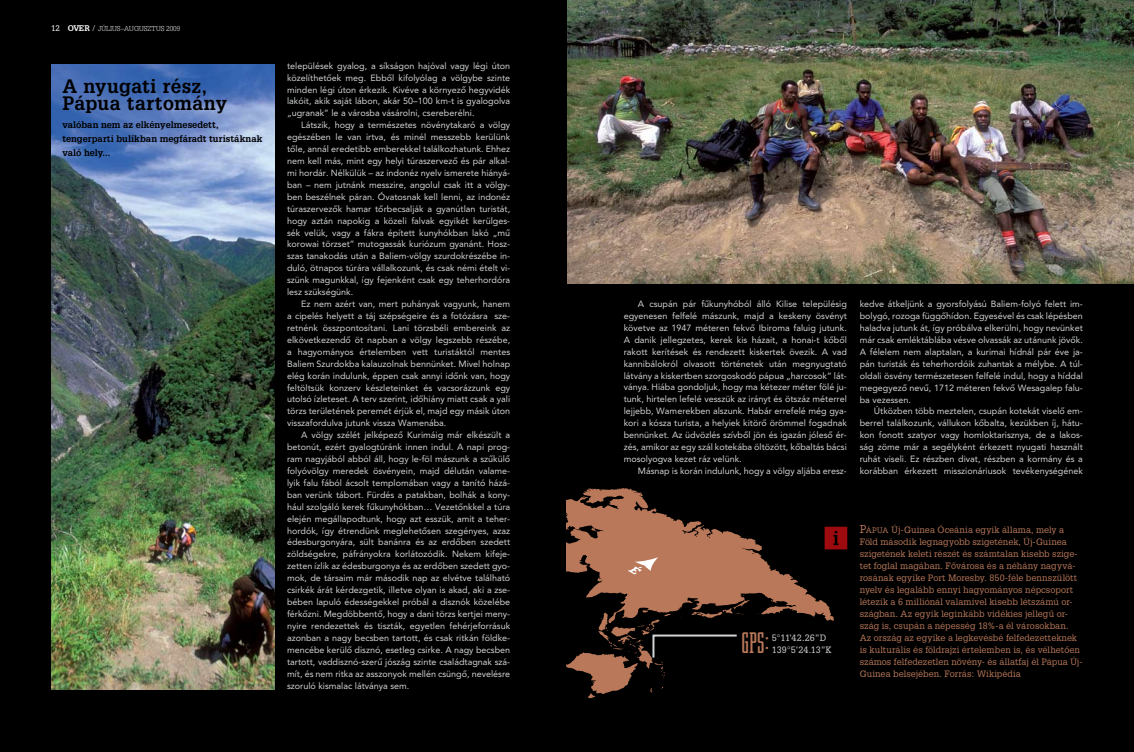
<style>
.page{position:relative;width:1134px;height:752px;background:#fff}
.page>*{position:absolute;margin:0;border:0;box-sizing:border-box;transform-origin:0 0}
.t1{font:31px "Robotik Plain";color:#b97859}
.t2{font:700 19px/17px "Glypha Reg";letter-spacing:.015em;color:#000}
.t3{font:700 9.2px/14px "Glypha Reg";letter-spacing:.005em;color:#000}
.t4{font:9px/11.9px "Avenir Roman H";color:#d1d3d4;text-align:justify}
.t5{font:9px/11.9px "Glypha Reg";color:#b97859}
.t6{font:9px "Glypha Reg";letter-spacing:.015em;color:#d1d3d4}
.t7{font:300 7px "Glypha";letter-spacing:.01em;color:#fff}
.s1{font-family:"Glypha Reg";font-weight:400;font-size:8px}
.s2{font-family:"Glypha Reg";font-weight:700;font-size:8px}
.s3{font-size:8px}
.s4{font-size:11px}
.s5{font-size:7.7px}
</style>
<div class="page">
<div style="left:0;top:0;width:1134px;height:751px;background:#000"></div>
<img style="left:568px;top:0;width:566px;height:283px">
<img style="left:52px;top:64px;width:223px;height:625px">
<svg style="left:567px;top:488px;width:267px;height:133px;fill:#b97859"></svg>
<svg style="left:567px;top:594px;width:193px;height:105px"></svg>
<svg style="left:825px;top:526px;width:22px;height:23px"></svg>
<svg style="left:628px;top:557px;width:30px;height:17px"></svg>
<p class="t7" style="left:51px;top:24px;width:131px"><span class="s1">12</span> <span class="s2">OVER</span> <span class="s3">/</span> JÚLIUS–AUGUSZTUS 2009</p>
<h2 class="t2" style="left:62px;top:77px;width:166px">A nyugati rész,<br>Pápua tartomány</h2>
<p class="t3" style="left:62px;top:118px;width:202px">valóban nem az elkényelmesedett, tengerparti bulikban megfáradt turistáknak való hely...</p>
<p class="t4" style="left:287px;top:60px;width:225px">települések gyalog, a síkságon hajóval vagy légi úton közelíthetôek meg. Ebbôl kifolyólag a völgybe szinte minden légi úton érkezik. Kivéve a környezô hegyvidék lakóit, akik saját lábon, akár 50–100 km-t is gyalogolva „ugranak” le a városba vásárolni, csereberélni.</p>
<p class="t4" style="left:287px;top:119px;width:225px;text-indent:14px">Látszik, hogy a természetes növénytakaró a völgy egészében le van irtva, és minél messzebb kerülünk tôle, annál eredetibb emberekkel találkozhatunk. Ehhez nem kell más, mint egy helyi túraszervezô és pár alkal&shy;mi hordár. Nélkülük – az indonéz nyelv ismerete hiányá&shy;ban – nem jutnánk messzire, angolul csak itt a völgy&shy;ben beszélnek páran. Óvatosnak kell lenni, az indonéz túraszervezôk hamar tôrbecsalják a gyanútlan turistát, hogy aztán napokig a közeli falvak egyikét kerülges&shy;sék velük, vagy a fákra épített kunyhókban lakó „mû korowai törzset” mutogassák kuriózum gyanánt. Hos - szas tanakodás után a Baliem-völgy szurdokrészébe in&shy;duló, ötnapos túrára vállalkozunk, és csak némi ételt vi&shy;szünk magunkkal, így fejenként csak egy teherhordóra lesz szükségünk.</p>
<p class="t4" style="left:287px;top:298px;width:225px;text-indent:14px">Ez nem azért van, mert puhányak vagyunk, hanem a cipelés helyett a táj szépségeire és a fotózásra sze&shy;retnénk összpontosítani. Lani törzsbéli embereink az elkövetkezendô öt napban a völgy legszebb részébe, a hagyományos értelemben vett turistáktól mentes Baliem Szurdokba kalauzolnak bennünket. Mivel holnap elég korán indulunk, éppen csak annyi idônk van, hogy feltöltsük konzerv készleteinket és vacsorázzunk egy utolsó ízleteset. A terv szerint, idôhiány miatt csak a yali törzs területének peremét érjük el, majd egy másik úton visszafordulva jutunk vissza Wamenába.</p>
<p class="t4" style="left:287px;top:429px;width:225px;text-indent:14px">A völgy szélét jelképezô Kurimáig már elkészült a betonút, ezért gyalogtúránk innen indul. A napi prog&shy;ram nagyjából abból áll, hogy le-föl mászunk a szûkülô folyóvölgy meredek ösvényein, majd délután valame&shy;lyik falu fából ácsolt templomában vagy a tanító házá&shy;ban verünk tábort. Fürdés a patakban, bolhák a kony&shy;hául szolgáló kerek fûkunyhókban… Vezetônkkel a túra elején megállapodtunk, hogy azt esszük, amit a teher&shy;hordók, így étrendünk meglehetôsen szegényes, azaz édesburgonyára, sült banánra és az erdôben szedett zöldségekre, páfrányokra korlátozódik. Nekem kifeje&shy;zetten ízlik az édesburgonya és az erdôben szedett gyo&shy;mok, de társaim már második nap az elvétve található csirkék árát kérdezgetik, illetve olyan is akad, aki a zse&shy;bében lapuló édességekkel próbál a disznók közelébe férkôzni. Megdöbbentô, hogy a dani törzs kertjei men - nyire rendezettek és tiszták, egyetlen fehérjeforrásuk azonban a nagy becsben tartott, és csak ritkán földke&shy;mencébe kerülô disznó, esetleg csirke. A nagy becsben tartott, vaddisznó-szerû jószág szinte családtagnak szá&shy;mít, és nem ritka az asszonyok mellén csüngô, nevelésre szoruló kismalac látványa sem.</p>
<p class="t4" style="left:624px;top:298px;width:225px;text-indent:14px">A csupán pár fûkunyhóból álló Kilise településig egyenesen felfelé mászunk, majd a keskeny ösvényt követve az 1947 méteren fekvô Ibiroma faluig jutunk.<br>A danik jellegzetes, kerek kis házait, a honai-t kôbôl rakott kerítések és rendezett kiskertek övezik. A vad kannibálokról olvasott történetek után megnyugtató látvány a kiskertben szorgoskodó pápua „harcosok” lát&shy;ványa. Hiába gondoljuk, hogy ma kétezer méter fölé ju&shy;tunk, hirtelen lefelé vesszük az irányt és ötszáz méterrel lejjebb, Wamerekben alszunk. Habár errefelé még gya&shy;kori a kósza turista, a helyiek kitörô örömmel fogadnak bennünket. Az üdvözlés szívbôl jön és igazán jólesô ér&shy;zés, amikor az egy szál kotekába öltözött, kôbaltás bácsi mosolyogva kezet ráz velünk.</p>
<p class="t4" style="left:638px;top:464px;width:211px">Másnap is korán indulunk, hogy a völgy aljába eresz-</p>
<p class="t4" style="left:860px;top:298px;width:225px">kedve átkeljünk a gyorsfolyású Baliem-folyó felett im&shy;bolygó, rozoga függôhídon. Egyesével és csak lépésben haladva jutunk át, így próbálva elkerülni, hogy nevünket már csak emléktáblába vésve olvassák az utánunk jövôk.<br>A félelem nem alaptalan, a kurimai hídnál pár éve ja&shy;pán turisták és teherhordóik zuhantak a mélybe. A túl&shy;oldali ösvény természetesen felfelé indul, hogy a híddal megegyezô nevû, 1712 méteren fekvô Wesagalep falu&shy;ba vezessen.</p>
<p class="t4" style="left:860px;top:405px;width:225px;text-indent:14px">Útközben több meztelen, csupán kotekát viselô em&shy;berrel találkozunk, vállukon kôbalta, kezükben íj, hátu&shy;kon fonott szatyor vagy homloktarisznya, de a lakos&shy;ság zöme már a segélyként érkezett nyugati használt ruhát viseli. Ez részben divat, részben a kormány és a korábban érkezett misszionáriusok tevékenységének</p>
<h1 class="t1" style="left:741px;top:627px;width:25px">GPS</h1>
<p class="t6" style="left:772px;top:631px;width:56px">5°11’42.26”D</p>
<h1 class="t1" style="left:765px;top:623px;width:6px">:</h1>
<p class="t6" style="left:772px;top:643px;width:61px">139°5’24.13”K</p>
<p class="t5" style="left:860px;top:524px;width:224px"><span class="s4">P</span><span class="s5">ápua</span> Új-Guinea Óceánia egyik állama, mely a Föld második legnagyobb szigetének, Új-Guinea szigetének keleti részét és számtalan kisebb szige&shy;tet foglal magában. Fővárosa és a néhány nagyvá&shy;rosának egyike Port Moresby. 850-féle bennszülött nyelv és legalább ennyi hagyományos népcsoport létezik a 6 milliónál valamivel kisebb létszámú or&shy;szágban. Az egyik leginkább vidékies jellegű or&shy;szág is, csupán a népesség 18%-a él városokban.<br>Az ország az egyike a legkevésbé felfedezetteknek is kulturális és földrajzi értelemben is, és vélhetően számos felfedezetlen növény- és állatfaj él Pápua Új-Guinea belsejében. Forrás: Wikipédia</p>
</div>
